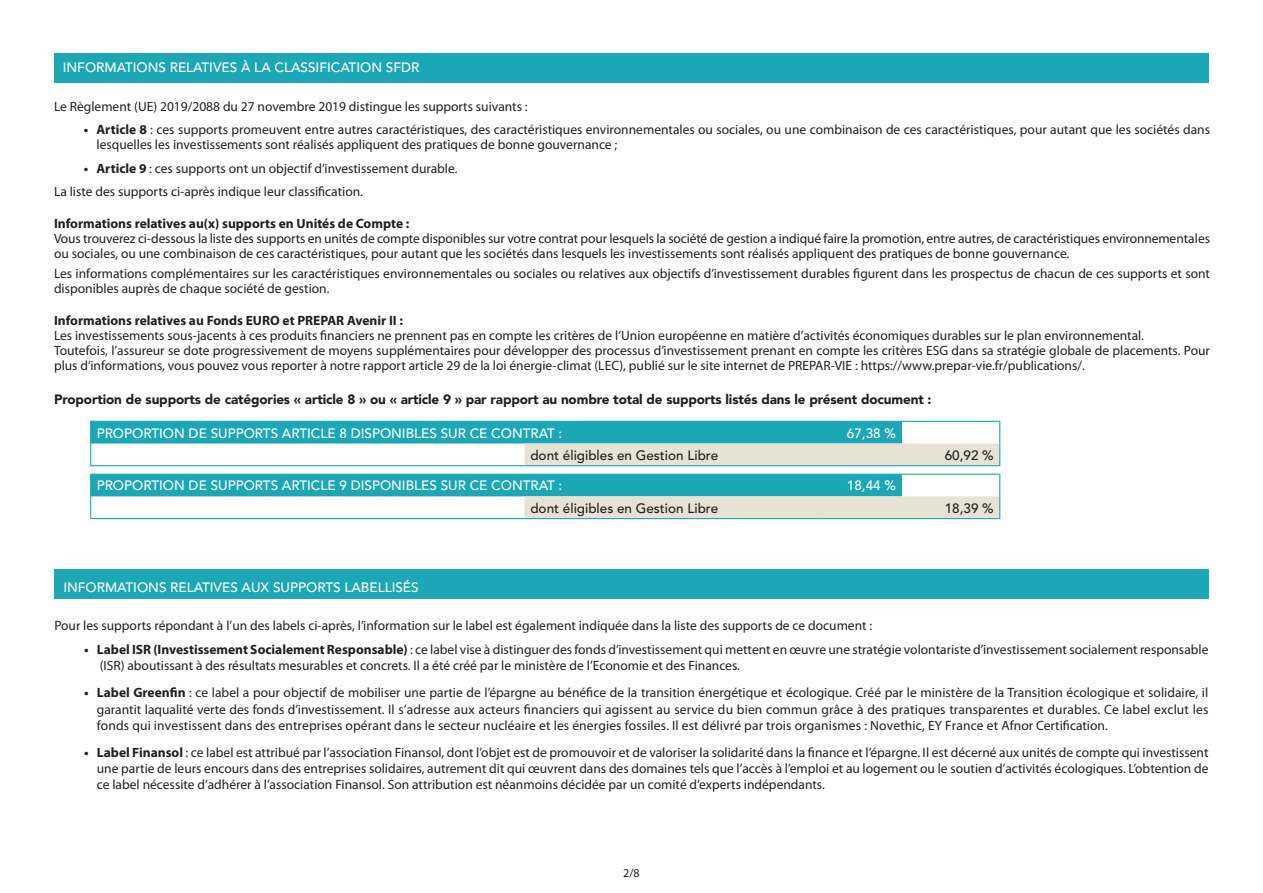
<style>
.page{position:relative;width:1263px;height:893px;background:#fff}
.page>*{position:absolute;margin:0;border:0;box-sizing:border-box;transform-origin:0 0}
.t1{font:13.5px/16.2px "Myriad Pro";color:#231f20}
.t2{font:500 13.5px "Avenir LT Std";color:#fff}
.t3{font:900 13.5px "Avenir LT Std";letter-spacing:-.01em;color:#231f20}
.t4{font:700 13.5px "Myriad Pro";color:#231f20}
.t5{font:500 13.5px "Avenir LT Std";color:#231f20}
.t6{font:12px "Myriad Pro";color:#231f20}
.s1{font-weight:700}
</style>
<div class="page">
<div style="left:54px;top:53px;width:1154px;height:30px;background:#1ba7b6"></div>
<svg style="left:91px;top:422px;width:433px;height:74px;fill:#1ba7b6"></svg>
<hr style="left:90px;top:421px;width:434px;height:1px;background:#1ba7b6">
<hr style="left:524px;top:421px;width:297px;height:1px;background:#1ba7b6">
<hr style="left:821px;top:421px;width:81px;height:1px;background:#1ba7b6">
<hr style="left:902px;top:421px;width:98px;height:1px;background:#1ba7b6">
<hr style="left:90px;top:465px;width:434px;height:1px;background:#1ba7b6">
<svg style="left:90px;top:422px;width:1px;height:43px"></svg>
<hr style="left:90px;top:474px;width:434px;height:1px;background:#1ba7b6">
<svg style="left:90px;top:475px;width:1px;height:43px"></svg>
<hr style="left:90px;top:518px;width:434px;height:1px;background:#1ba7b6">
<svg style="left:524px;top:422px;width:476px;height:97px"></svg>
<div style="left:54px;top:570px;width:1154px;height:29px;background:#1ba7b6"></div>
<p class="t2" style="left:63px;top:60px;width:358px">INFORMATIONS RELATIVES À LA CLASSIFICATION SFDR</p>
<p class="t1" style="left:54px;top:99px;width:475px">Le Règlement (UE) 2019/2088 du 27 novembre 2019 distingue les supports suivants :</p>
<p class="t1" style="left:97px;top:123px;width:1115px;line-height:15px;text-indent:-13px"><span class="s1">• Article 8</span> : ces supports promeuvent entre autres caractéristiques, des caractéristiques environnementales ou sociales, ou une combinaison de ces caractéristiques, pour autant que les sociétés dans lesquelles les investissements sont réalisés appliquent des pratiques de bonne gouvernance ;</p>
<p class="t1" style="left:84px;top:161px;width:375px"><span class="s1">• Article 9</span> : ces supports ont un objectif d’investissement durable.</p>
<p class="t1" style="left:54px;top:184px;width:311px">La liste des supports ci-après indique leur classification.</p>
<p class="t4" style="left:54px;top:216px;width:357px">Informations relatives au(x) supports en Unités de Compte :</p>
<p class="t1" style="left:54px;top:232px;width:1157px;line-height:15px">Vous trouverez ci-dessous la liste des supports en unités de compte disponibles sur votre contrat pour lesquels la société de gestion a indiqué faire la promotion, entre autres, de caractéristiques environnementales ou sociales, ou une combinaison de ces caractéristiques, pour autant que les sociétés dans lesquels les investissements sont réalisés appliquent des pratiques de bonne gouvernance.</p>
<p class="t1" style="left:54px;top:266px;width:1157px;line-height:15px">Les informations complémentaires sur les caractéristiques environnementales ou sociales ou relatives aux objectifs d’investissement durables figurent dans les prospectus de chacun de ces supports et sont disponibles auprès de chaque société de gestion.</p>
<p class="t4" style="left:54px;top:313px;width:350px">Informations relatives au Fonds EURO et PREPAR Avenir II :</p>
<p class="t1" style="left:54px;top:327px;width:1091px">Les investissements sous-jacents à ces produits financiers ne prennent pas en compte les critères de l’Union européenne en matière d’activités économiques durables sur le plan environnemental.</p>
<p class="t1" style="left:54px;top:343px;width:1157px;line-height:15px">Toutefois, l’assureur se dote progressivement de moyens supplémentaires pour développer des processus d’investissement prenant en compte les critères ESG dans sa stratégie globale de placements. Pour plus d’informations, vous pouvez vous reporter à notre rapport article 29 de la loi énergie-climat (LEC), publié sur le site internet de PREPAR-VIE : https://www.prepar-vie.fr/publications/.</p>
<p class="t3" style="left:54px;top:391px;width:879px">Proportion de supports de catégories « article 8 » ou « article 9 » par rapport au nombre total de supports listés dans le présent document :</p>
<p class="t2" style="left:97px;top:425px;width:467px">PROPORTION DE SUPPORTS ARTICLE 8 DISPONIBLES SUR CE CONTRAT :</p>
<p class="t2" style="left:847px;top:425px;width:51px">67,38 %</p>
<p class="t5" style="left:530px;top:447px;width:189px">dont éligibles en Gestion Libre</p>
<p class="t5" style="left:945px;top:447px;width:51px">60,92 %</p>
<p class="t2" style="left:97px;top:478px;width:467px">PROPORTION DE SUPPORTS ARTICLE 9 DISPONIBLES SUR CE CONTRAT :</p>
<p class="t2" style="left:847px;top:478px;width:51px">18,44 %</p>
<p class="t5" style="left:530px;top:500px;width:189px">dont éligibles en Gestion Libre</p>
<p class="t5" style="left:945px;top:500px;width:51px">18,39 %</p>
<p class="t2" style="left:63px;top:580px;width:357px">INFORMATIONS RELATIVES AUX SUPPORTS LABELLISÉS</p>
<p class="t1" style="left:54px;top:617px;width:819px">Pour les supports répondant à l’un des labels ci-après, l’information sur le label est également indiquée dans la liste des supports de ce document :</p>
<p class="t1" style="left:100px;top:642px;width:1110px;text-indent:-16px"><span class="s1">• Label ISR (Investissement Socialement Responsable)</span> : ce label vise à distinguer des fonds d’investissement qui mettent en œuvre une stratégie volontariste d’investissement socialement responsable (ISR) aboutissant à des résultats mesurables et concrets. Il a été créé par le ministère de l’Economie et des Finances.</p>
<p class="t1" style="left:97px;top:685px;width:1113px;text-align:justify;text-indent:-13px"><span class="s1">• Label Greenfin</span> : ce label a pour objectif de mobiliser une partie de l’épargne au bénéfice de la transition énergétique et écologique. Créé par le ministère de la Transition écologique et solidaire, il garantit laqualité verte des fonds d’investissement. Il s’adresse aux acteurs financiers qui agissent au service du bien commun grâce à des pratiques transparentes et durables. Ce label exclut les fonds qui investissent dans des entreprises opérant dans le secteur nucléaire et les énergies fossiles. Il est délivré par trois organismes : Novethic, EY France et Afnor Certification.</p>
<p class="t1" style="left:97px;top:744px;width:1113px;text-align:justify;text-indent:-13px"><span class="s1">• Label Finansol</span> : ce label est attribué par l’association Finansol, dont l’objet est de promouvoir et de valoriser la solidarité dans la finance et l’épargne. Il est décerné aux unités de compte qui investissent une partie de leurs encours dans des entreprises solidaires, autrement dit qui œuvrent dans des domaines tels que l’accès à l’emploi et au logement ou le soutien d’activités écologiques. L’obtention de ce label nécessite d’adhérer à l’association Finansol. Son attribution est néanmoins décidée par un comité d’experts indépendants.</p>
<p class="t6" style="left:623px;top:866px;width:18px">2/8</p>
</div>
